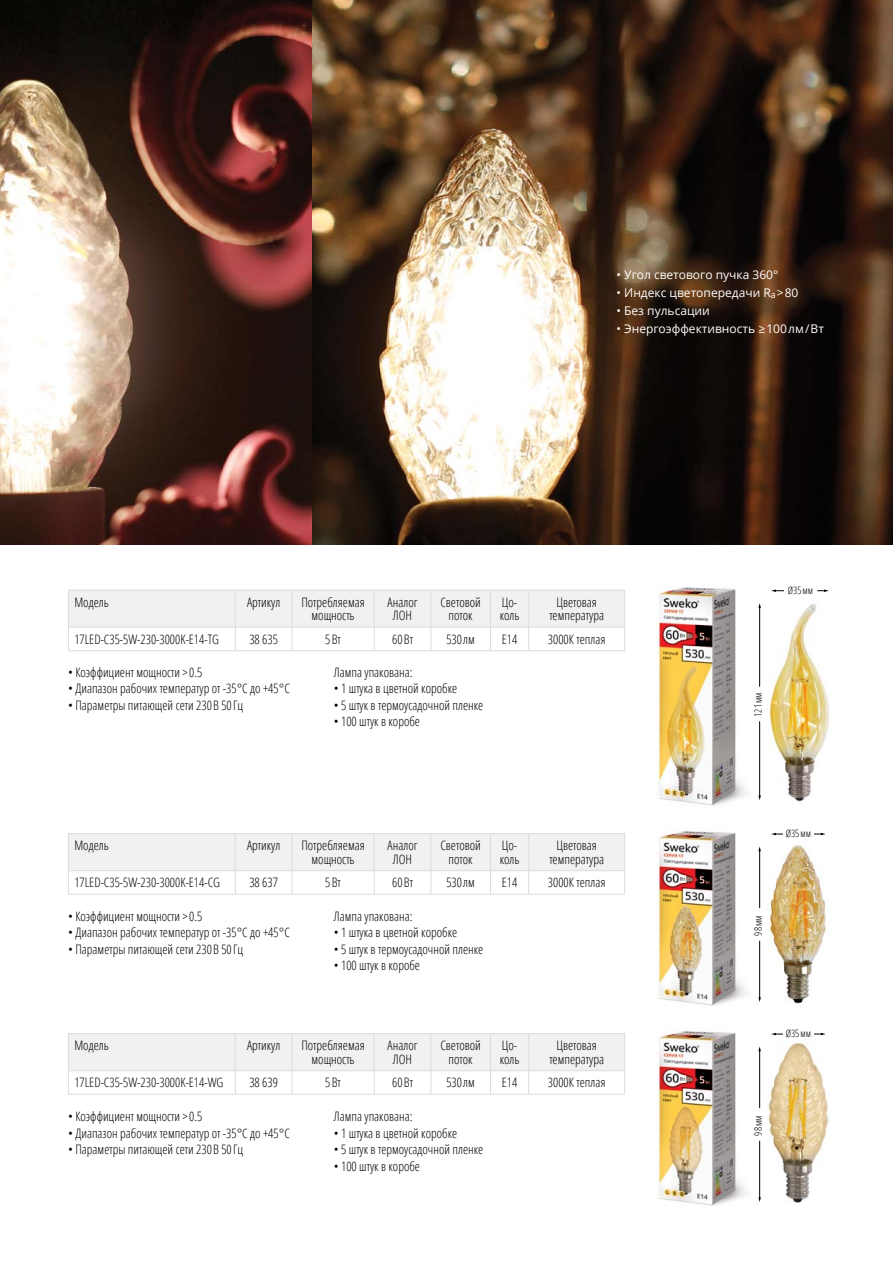
<style>
.page{position:relative;width:893px;height:1263px;background:#fff}
.page>*{position:absolute;margin:0;border:0;box-sizing:border-box;transform-origin:0 0}
.t1{font:300 condensed 13.05px/13.5px "Open Sans";color:#000;text-align:center}
.t2{font:12px "Open Sans";color:#fff}
.t3{font:300 condensed 10.35px "Open Sans";color:#000}
</style>
<div class="page">
<img style="left:0;top:0;width:313px;height:544px">
<img style="left:313px;top:0;width:580px;height:544px">
<img style="left:656px;top:587px;width:105px;height:219px">
<img style="left:655px;top:1030px;width:106px;height:176px">
<img style="left:769px;top:603px;width:60px;height:199px">
<hr style="left:759px;top:607px;width:1px;height:80px;background:#000">
<svg style="left:758px;top:603px;width:3px;height:5px"></svg>
<hr style="left:759px;top:721px;width:1px;height:75px;background:#000">
<svg style="left:758px;top:795px;width:3px;height:5px"></svg>
<svg style="left:817px;top:589px;width:12px;height:3px"></svg>
<svg style="left:771px;top:589px;width:13px;height:3px"></svg>
<img style="left:655px;top:830px;width:106px;height:176px">
<img style="left:769px;top:845px;width:57px;height:159px">
<hr style="left:759px;top:850px;width:1px;height:58px;background:#000">
<svg style="left:758px;top:846px;width:3px;height:5px"></svg>
<hr style="left:759px;top:941px;width:1px;height:57px;background:#000">
<svg style="left:758px;top:997px;width:3px;height:5px"></svg>
<svg style="left:814px;top:833px;width:12px;height:2px"></svg>
<svg style="left:771px;top:833px;width:12px;height:2px"></svg>
<img style="left:768px;top:1042px;width:61px;height:161px">
<hr style="left:759px;top:1050px;width:1px;height:58px;background:#000">
<svg style="left:758px;top:1046px;width:3px;height:5px"></svg>
<hr style="left:759px;top:1141px;width:1px;height:57px;background:#000">
<svg style="left:758px;top:1197px;width:3px;height:5px"></svg>
<svg style="left:814px;top:1033px;width:12px;height:2px"></svg>
<svg style="left:771px;top:1033px;width:12px;height:2px"></svg>
<hr style="left:68px;top:650px;width:167px;height:1px;background:#dddcd4">
<hr style="left:235px;top:650px;width:57px;height:1px;background:#dddcd4">
<hr style="left:292px;top:650px;width:82px;height:1px;background:#dddcd4">
<hr style="left:374px;top:650px;width:57px;height:1px;background:#dddcd4">
<hr style="left:431px;top:650px;width:59px;height:1px;background:#dddcd4">
<hr style="left:490px;top:650px;width:39px;height:1px;background:#dddcd4">
<hr style="left:529px;top:650px;width:96px;height:1px;background:#dddcd4">
<svg style="left:68px;top:590px;width:557px;height:60px"></svg>
<hr style="left:68px;top:894px;width:167px;height:1px;background:#dddcd4">
<hr style="left:235px;top:894px;width:57px;height:1px;background:#dddcd4">
<hr style="left:292px;top:894px;width:82px;height:1px;background:#dddcd4">
<hr style="left:374px;top:894px;width:57px;height:1px;background:#dddcd4">
<hr style="left:431px;top:894px;width:59px;height:1px;background:#dddcd4">
<hr style="left:490px;top:894px;width:39px;height:1px;background:#dddcd4">
<hr style="left:529px;top:894px;width:96px;height:1px;background:#dddcd4">
<svg style="left:68px;top:833px;width:557px;height:61px"></svg>
<hr style="left:68px;top:1094px;width:167px;height:1px;background:#dddcd4">
<hr style="left:235px;top:1094px;width:57px;height:1px;background:#dddcd4">
<hr style="left:292px;top:1094px;width:82px;height:1px;background:#dddcd4">
<hr style="left:374px;top:1094px;width:57px;height:1px;background:#dddcd4">
<hr style="left:431px;top:1094px;width:59px;height:1px;background:#dddcd4">
<hr style="left:490px;top:1094px;width:39px;height:1px;background:#dddcd4">
<hr style="left:529px;top:1094px;width:96px;height:1px;background:#dddcd4">
<svg style="left:68px;top:1033px;width:557px;height:61px"></svg>
<p class="t2" style="left:617px;top:266px;width:163px">• Угол светового пучка 360°</p>
<p class="t2" style="left:617px;top:284px;width:183px">• Индекс цветопередачи R<sub>a</sub>&gt;80</p>
<p class="t2" style="left:617px;top:302px;width:95px">• Без пульсации</p>
<p class="t2" style="left:617px;top:320px;width:209px">• Энергоэффективность ≥100лм/Вт</p>
<p class="t1" style="left:74px;top:595px;width:36px">Модель</p>
<p class="t1" style="left:247px;top:595px;width:35px">Артикул</p>
<p class="t1" style="left:301px;top:595px;width:65px">Потребляемая мощность</p>
<p class="t1" style="left:388px;top:595px;width:31px">Аналог<br>ЛОН</p>
<p class="t1" style="left:440px;top:595px;width:42px">Световой поток</p>
<p class="t1" style="left:500px;top:595px;width:21px;text-align:left">Цо&shy;коль</p>
<p class="t1" style="left:549px;top:595px;width:56px">Цветовая температура</p>
<p class="t1" style="left:74px;top:632px;width:146px">17LED-C35-5W-230-3000K-E14-TG</p>
<p class="t1" style="left:249px;top:632px;width:30px">38 635</p>
<p class="t1" style="left:325px;top:632px;width:17px">5Вт</p>
<p class="t1" style="left:392px;top:632px;width:22px">60Вт</p>
<p class="t1" style="left:446px;top:632px;width:30px">530лм</p>
<p class="t1" style="left:502px;top:632px;width:17px">Е14</p>
<p class="t1" style="left:548px;top:632px;width:59px">3000К теплая</p>
<p class="t1" style="left:68px;top:665px;width:136px">• Коэффициент мощности &gt;0.5</p>
<p class="t1" style="left:68px;top:681px;width:223px">• Диапазон рабочих температур от -35°С до +45°С</p>
<p class="t1" style="left:68px;top:698px;width:177px">• Параметры питающей сети 230В 50Гц</p>
<p class="t1" style="left:334px;top:665px;width:80px">Лампа упакована:</p>
<p class="t1" style="left:334px;top:681px;width:125px">• 1 штука в цветной коробке</p>
<p class="t1" style="left:334px;top:698px;width:151px">• 5 штук в термоусадочной пленке</p>
<p class="t1" style="left:334px;top:714px;width:88px">• 100 штук в коробе</p>
<p class="t1" style="left:74px;top:838px;width:36px">Модель</p>
<p class="t1" style="left:247px;top:838px;width:35px">Артикул</p>
<p class="t1" style="left:301px;top:838px;width:65px">Потребляемая мощность</p>
<p class="t1" style="left:388px;top:838px;width:31px">Аналог<br>ЛОН</p>
<p class="t1" style="left:440px;top:838px;width:42px">Световой поток</p>
<p class="t1" style="left:500px;top:838px;width:21px;text-align:left">Цо&shy;коль</p>
<p class="t1" style="left:549px;top:838px;width:56px">Цветовая температура</p>
<p class="t1" style="left:74px;top:875px;width:147px">17LED-C35-5W-230-3000K-E14-CG</p>
<p class="t1" style="left:249px;top:875px;width:30px">38 637</p>
<p class="t1" style="left:325px;top:875px;width:17px">5Вт</p>
<p class="t1" style="left:392px;top:875px;width:22px">60Вт</p>
<p class="t1" style="left:446px;top:875px;width:30px">530лм</p>
<p class="t1" style="left:502px;top:875px;width:17px">Е14</p>
<p class="t1" style="left:548px;top:875px;width:59px">3000К теплая</p>
<p class="t1" style="left:68px;top:909px;width:136px">• Коэффициент мощности &gt;0.5</p>
<p class="t1" style="left:68px;top:925px;width:223px">• Диапазон рабочих температур от -35°С до +45°С</p>
<p class="t1" style="left:68px;top:942px;width:177px">• Параметры питающей сети 230В 50Гц</p>
<p class="t1" style="left:334px;top:909px;width:80px">Лампа упакована:</p>
<p class="t1" style="left:334px;top:925px;width:125px">• 1 штука в цветной коробке</p>
<p class="t1" style="left:334px;top:942px;width:151px">• 5 штук в термоусадочной пленке</p>
<p class="t1" style="left:334px;top:958px;width:88px">• 100 штук в коробе</p>
<p class="t1" style="left:74px;top:1038px;width:36px">Модель</p>
<p class="t1" style="left:247px;top:1038px;width:35px">Артикул</p>
<p class="t1" style="left:301px;top:1038px;width:65px">Потребляемая мощность</p>
<p class="t1" style="left:388px;top:1038px;width:31px">Аналог<br>ЛОН</p>
<p class="t1" style="left:440px;top:1038px;width:42px">Световой поток</p>
<p class="t1" style="left:500px;top:1038px;width:21px;text-align:left">Цо&shy;коль</p>
<p class="t1" style="left:549px;top:1038px;width:56px">Цветовая температура</p>
<p class="t1" style="left:74px;top:1075px;width:151px">17LED-C35-5W-230-3000K-E14-WG</p>
<p class="t1" style="left:249px;top:1075px;width:30px">38 639</p>
<p class="t1" style="left:325px;top:1075px;width:17px">5Вт</p>
<p class="t1" style="left:392px;top:1075px;width:22px">60Вт</p>
<p class="t1" style="left:446px;top:1075px;width:30px">530лм</p>
<p class="t1" style="left:502px;top:1075px;width:17px">Е14</p>
<p class="t1" style="left:548px;top:1075px;width:59px">3000К теплая</p>
<p class="t1" style="left:68px;top:1109px;width:136px">• Коэффициент мощности &gt;0.5</p>
<p class="t1" style="left:68px;top:1126px;width:223px">• Диапазон рабочих температур от -35°С до +45°С</p>
<p class="t1" style="left:68px;top:1142px;width:177px">• Параметры питающей сети 230В 50Гц</p>
<p class="t1" style="left:334px;top:1109px;width:80px">Лампа упакована:</p>
<p class="t1" style="left:334px;top:1126px;width:125px">• 1 штука в цветной коробке</p>
<p class="t1" style="left:334px;top:1142px;width:151px">• 5 штук в термоусадочной пленке</p>
<p class="t1" style="left:334px;top:1159px;width:88px">• 100 штук в коробе</p>
<p class="t3" style="left:788px;top:583px;width:27px">Ø35мм</p>
<p class="t3" style="left:751px;top:717px;width:25px;rotate:-90deg">121мм</p>
<p class="t3" style="left:786px;top:826px;width:27px">Ø35мм</p>
<p class="t3" style="left:751px;top:935px;width:21px;rotate:-90deg">98мм</p>
<p class="t3" style="left:786px;top:1026px;width:27px">Ø35мм</p>
<p class="t3" style="left:751px;top:1135px;width:21px;rotate:-90deg">98мм</p>
</div>
